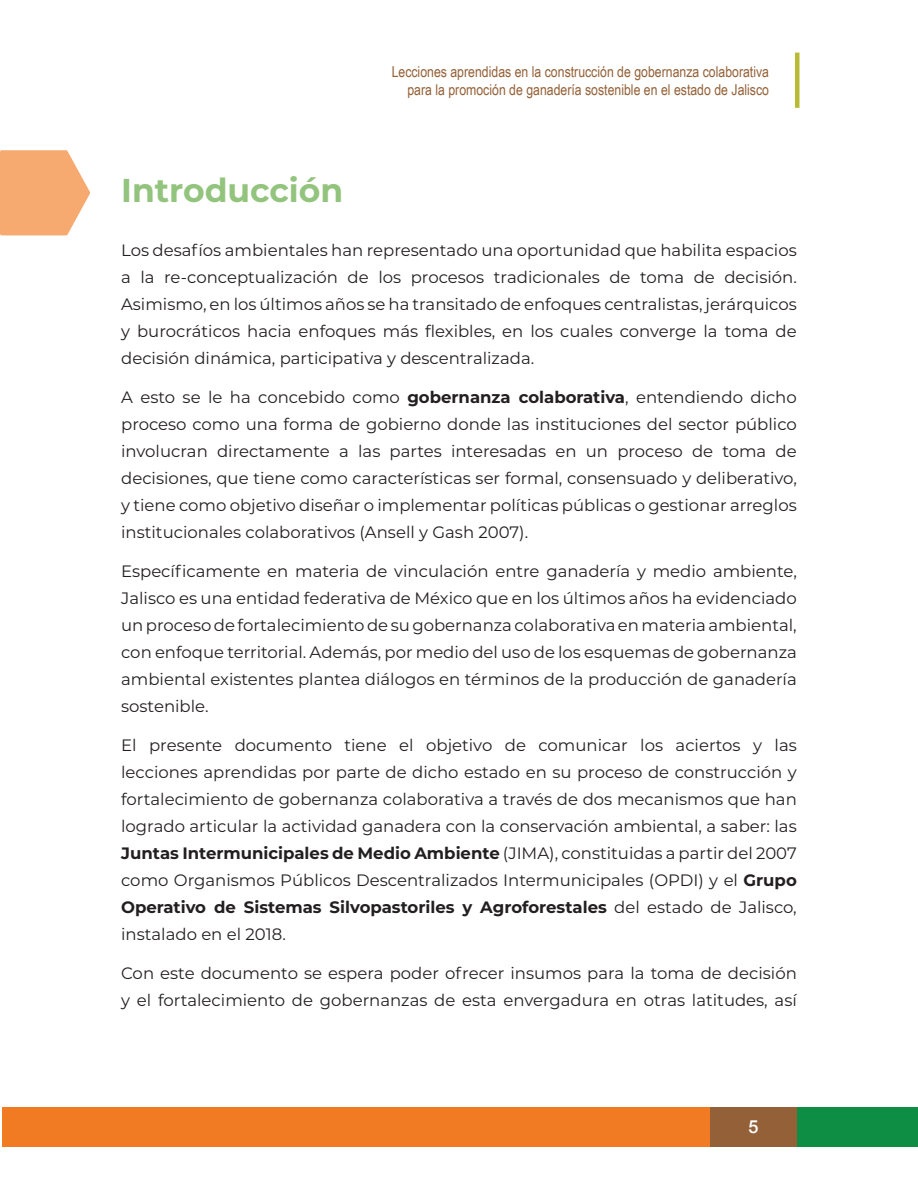
<style>
.page{position:relative;width:918px;height:1188px;background:#fff}
.page>*{position:absolute;margin:0;border:0;box-sizing:border-box;transform-origin:0 0}
.t1{font:700 33px "Montserrat";color:#93c47d}
.t2{font:500 18px "Helvetica Neue";color:#fff}
.texto_nuevo_boletin{font:16.5px/27px "Montserrat";color:#231f20;text-align:justify}
.t3{font:15px/18px "Arial Narrow";color:#946037;text-align:right}
.s1{font-weight:700}
</style>
<div class="page">
<div style="left:797px;top:1107px;width:121px;height:39px;background:#0d8e44"></div>
<div style="left:710px;top:1107px;width:87px;height:39px;background:#946037"></div>
<div style="left:2px;top:1107px;width:708px;height:39px;background:#f17b22"></div>
<hr style="left:795px;top:53px;width:4px;height:55px;background:#b8bb33">
<svg style="left:0;top:150px;width:90px;height:86px;background:#f8b583"></svg>
<p class="t1" style="left:121px;top:168px;width:224px">Introducción</p>
<p class="t3" style="left:392px;top:62px;width:379px">Lecciones aprendidas en la construcción de gobernanza colaborativa para la promoción de ganadería sostenible en el estado de Jalisco</p>
<p class="texto_nuevo_boletin" style="left:121px;top:236px;width:677px">Los desafíos ambientales han representado una oportunidad que habilita espacios a la re-conceptualización de los procesos tradicionales de toma de decisión.<br>Asimismo, en los últimos años se ha transitado de enfoques centralistas, jerárquicos y burocráticos hacia enfoques más flexibles, en los cuales converge la toma de decisión dinámica, participativa y descentralizada.</p>
<p class="texto_nuevo_boletin" style="left:121px;top:383px;width:677px">A esto se le ha concebido como <span class="s1">gobernanza colaborativa</span>, entendiendo dicho proceso como una forma de gobierno donde las instituciones del sector público involucran directamente a las partes interesadas en un proceso de toma de decisiones, que tiene como características ser formal, consensuado y deliberativo, y tiene como objetivo diseñar o implementar políticas públicas o gestionar arreglos institucionales colaborativos (Ansell y Gash 2007).</p>
<p class="texto_nuevo_boletin" style="left:121px;top:557px;width:677px">Específicamente en materia de vinculación entre ganadería y medio ambiente, Jalisco es una entidad federativa de México que en los últimos años ha evidenciado un proceso de fortalecimiento de su gobernanza colaborativa en materia ambiental, con enfoque territorial. Además, por medio del uso de los esquemas de gobernanza ambiental existentes plantea diálogos en términos de la producción de ganadería sostenible.</p>
<p class="texto_nuevo_boletin" style="left:121px;top:731px;width:677px">El presente documento tiene el objetivo de comunicar los aciertos y las lecciones aprendidas por parte de dicho estado en su proceso de construcción y fortalecimiento de gobernanza colaborativa a través de dos mecanismos que han logrado articular la actividad ganadera con la conservación ambiental, a saber: las <span class="s1">Juntas Intermunicipales de Medio Ambiente</span> (JIMA), constituidas a partir del 2007 como Organismos Públicos Descentralizados Intermunicipales (OPDI) y el <span class="s1">Grupo Operativo de Sistemas Silvopastoriles y Agroforestales</span> del estado de Jalisco, instalado en el 2018.</p>
<p class="texto_nuevo_boletin" style="left:121px;top:959px;width:677px">Con este documento se espera poder ofrecer insumos para la toma de decisión y el fortalecimiento de gobernanzas de esta envergadura en otras latitudes, así</p>
<p class="t2" style="left:748px;top:1112px;width:12px">5</p>
</div>
